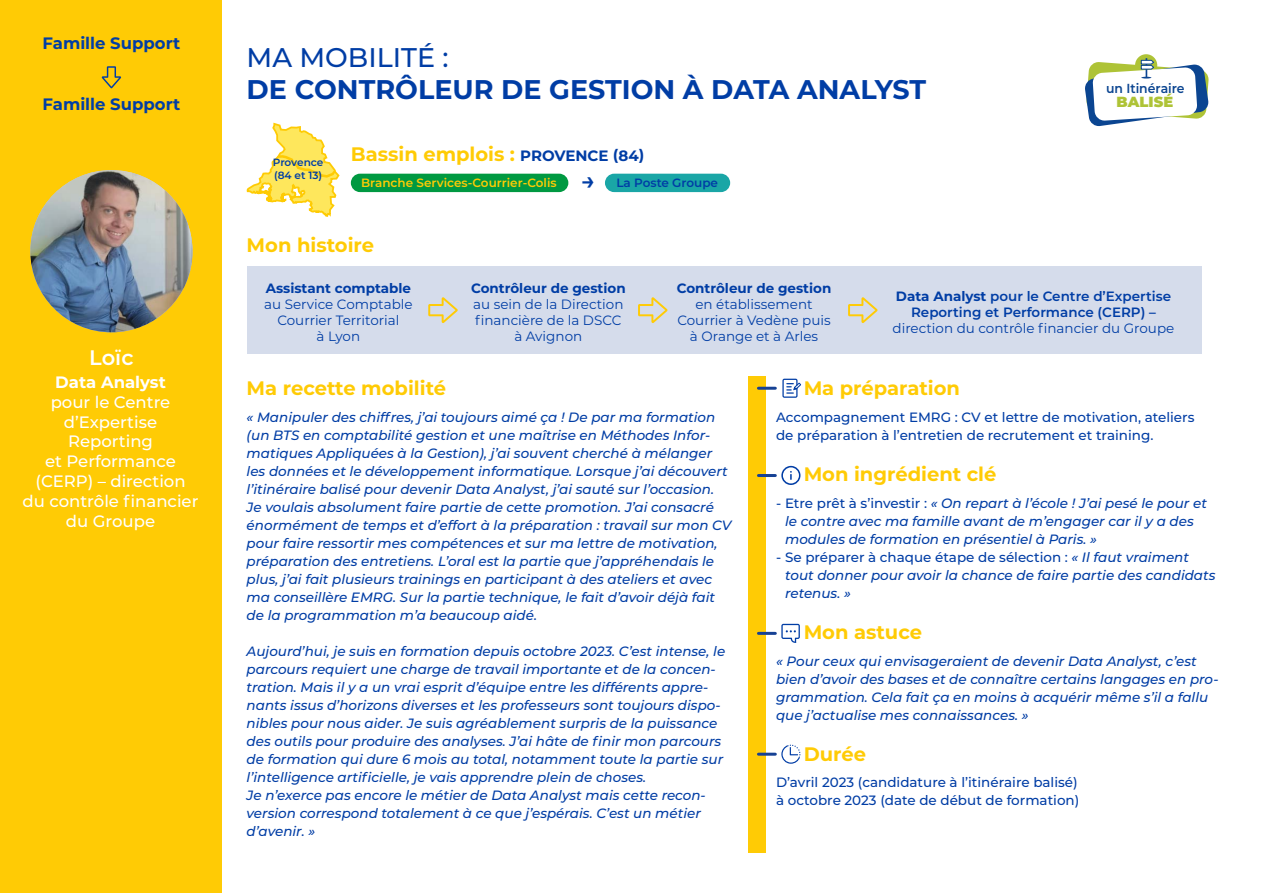
<style>
.page{position:relative;width:1263px;height:893px;background:#fff}
.page>*{position:absolute;margin:0;border:0;box-sizing:border-box;transform-origin:0 0}
.t1{font:700 27px "Montserrat";color:#003da5}
.t2{font:500 27px "Montserrat";color:#003da5}
.t3{font:600 24px "Montserrat";color:#003da5}
.t4{font:600 21px "Montserrat";color:#fff}
.t5{font:700 19.5px "Montserrat";color:#ffcb05}
.t6{font:500 16.5px/19.8px "Montserrat";color:#fff;text-align:center}
.t7{font:700 16.5px "Montserrat";color:#003da5}
.t8{font:700 16.5px "Montserrat";color:#fff}
.t9{font:900 14.55px "Montserrat";color:#aec336}
.t10{font:italic 500 13.5px/18px "Montserrat";color:#003da5}
.t11{font:500 13.5px/18px "Montserrat";color:#003da5}
.t12{font:13.5px/16.2px "Montserrat";color:#003da5;text-align:center}
.t13{font:600 13.5px/16.2px "Montserrat";color:#003da5;text-align:center}
.t14{font:700 13.5px "Montserrat";color:#003da5}
.t15{font:600 13.05px "Montserrat";color:#0b4591;scale:.95 1}
.t16{font:600 12px "Montserrat";color:#ffcb05}
.t17{font:600 12px "Montserrat";color:#003da5}
.t18{font:600 10.5px/12.6px "Montserrat";letter-spacing:-.005em;color:#003da5}
.s1{font-size:15px;color:#003da5}
.s2{font-weight:700}
.s3{font-style:normal}
.s4{font-style:italic}
</style>
<div class="page">
<div style="left:247px;top:267px;width:954px;height:87px;background:#d5dceb"></div>
<div style="left:748px;top:376px;width:17px;height:477px;background:#ffcb05"></div>
<div style="left:0;top:0;width:221px;height:893px;background:#ffcb05"></div>
<img style="left:30px;top:170px;width:163px;height:162px;border-radius:81px">
<svg style="left:102px;top:66px;width:19px;height:22px"></svg>
<svg style="left:428px;top:297px;width:30px;height:26px"></svg>
<svg style="left:638px;top:297px;width:29px;height:26px"></svg>
<svg style="left:848px;top:297px;width:29px;height:26px"></svg>
<div style="left:351px;top:174px;width:217px;height:18px;background:#009941;border-radius:9px"></div>
<svg style="left:246px;top:122px;width:94px;height:95px"></svg>
<hr style="left:758px;top:387px;width:17px;height:3px;background:#164194">
<hr style="left:758px;top:474px;width:17px;height:3px;background:#164194">
<hr style="left:758px;top:632px;width:17px;height:3px;background:#164194">
<hr style="left:758px;top:753px;width:17px;height:3px;background:#164194">
<svg style="left:781px;top:745px;width:20px;height:19px"></svg>
<svg style="left:781px;top:624px;width:19px;height:19px"></svg>
<svg style="left:782px;top:379px;width:19px;height:19px"></svg>
<svg style="left:781px;top:466px;width:19px;height:19px"></svg>
<div style="left:605px;top:174px;width:125px;height:18px;background:#1aa6a6;border-radius:9px"></div>
<svg style="left:1085px;top:54px;width:124px;height:73px"></svg>
<p class="t7" style="left:43px;top:31px;width:139px">Famille Support</p>
<p class="t7" style="left:43px;top:92px;width:139px">Famille Support</p>
<h3 class="t4" style="left:89px;top:342px;width:46px">Loïc</h3>
<p class="t8" style="left:55px;top:370px;width:112px">Data Analyst</p>
<p class="t6" style="left:23px;top:391px;width:177px">pour le Centre d’Expertise<br>Reporting<br>et Performance (CERP) – direction du contrôle financier du Groupe</p>
<h1 class="t2" style="left:247px;top:38px;width:203px">MA MOBILITÉ :</h1>
<h1 class="t1" style="left:247px;top:70px;width:681px">DE CONTRÔLEUR DE GESTION À DATA ANALYST</h1>
<p class="t18" style="left:273px;top:156px;width:52px">Provence (84 et 13)</p>
<h3 class="t5" style="left:351px;top:140px;width:295px">Bassin emplois : <span class="s1">PROVENCE (84)</span></h3>
<h2 class="t3" style="left:581px;top:164px;width:16px">→</h2>
<p class="t16" style="left:361px;top:174px;width:197px">Branche Services-Courrier-Colis</p>
<p class="t17" style="left:616px;top:174px;width:103px">La Poste Groupe</p>
<h3 class="t5" style="left:247px;top:231px;width:129px">Mon histoire</h3>
<p class="t15" style="left:1106px;top:79px;width:84px">un Itinéraire</p>
<p class="t9" style="left:1116px;top:91px;width:58px">BALISÉ</p>
<p class="t14" style="left:266px;top:278px;width:147px">Assistant comptable</p>
<p class="t12" style="left:264px;top:295px;width:150px">au Service Comptable<br>Courrier Territorial<br>à Lyon</p>
<p class="t13" style="left:896px;top:287px;width:277px"><span class="s2">Data Analyst</span> pour le Centre d’Expertise<br>Reporting et Performance (CERP) –</p>
<p class="t14" style="left:471px;top:278px;width:156px">Contrôleur de gestion</p>
<p class="t12" style="left:473px;top:295px;width:152px">au sein de la Direction financière de la DSCC à Avignon</p>
<p class="t14" style="left:677px;top:278px;width:156px">Contrôleur de gestion</p>
<p class="t12" style="left:677px;top:295px;width:155px">en établissement<br>Courrier à Vedène puis à Orange et à Arles</p>
<p class="t12" style="left:892px;top:320px;width:283px">direction du contrôle financier du Groupe</p>
<h3 class="t5" style="left:247px;top:374px;width:201px">Ma recette mobilité</h3>
<p class="t10" style="left:247px;top:407px;width:486px">« Manipuler des chiffres, j’ai toujours aimé ça ! De par ma formation (un BTS en comptabilité gestion et une maîtrise en Méthodes Infor&shy;matiques Appliquées à la Gestion), j’ai souvent cherché à mélanger les données et le développement informatique. Lorsque j’ai découvert l’itinéraire balisé pour devenir Data Analyst, j’ai sauté sur l’occasion.<br>Je voulais absolument faire partie de cette promotion. J’ai consacré énormément de temps et d’effort à la préparation : travail sur mon CV pour faire ressortir mes compétences et sur ma lettre de motivation, préparation des entretiens. L’oral est la partie que j’appréhendais le plus, j’ai fait plusieurs trainings en participant à des ateliers et avec ma conseillère EMRG. Sur la partie technique, le fait d’avoir déjà fait de la programmation m’a beaucoup aidé.</p>
<p class="t10" style="left:247px;top:641px;width:480px">Aujourd’hui, je suis en formation depuis octobre 2023. C’est intense, le parcours requiert une charge de travail importante et de la concen&shy;tration. Mais il y a un vrai esprit d’équipe entre les différents appre&shy;nants issus d’horizons diverses et les professeurs sont toujours dispo&shy;nibles pour nous aider. Je suis agréablement surpris de la puissance des outils pour produire des analyses. J’ai hâte de finir mon parcours de formation qui dure 6 mois au total, notamment toute la partie sur l’intelligence artificielle, je vais apprendre plein de choses.<br>Je n’exerce pas encore le métier de Data Analyst mais cette recon&shy;version correspond totalement à ce que j’espérais. C’est un métier d’avenir. »</p>
<h3 class="t5" style="left:804px;top:374px;width:158px">Ma préparation</h3>
<p class="t11" style="left:776px;top:407px;width:420px">Accompagnement EMRG : CV et lettre de motivation, ateliers de préparation à l’entretien de recrutement et training.</p>
<h3 class="t5" style="left:804px;top:460px;width:194px">Mon ingrédient clé</h3>
<p class="t10" style="left:776px;top:493px;width:432px"><span class="s3">‐ Etre prêt à s’investir :</span> « On repart à l’école ! J’ai pesé le pour et</p>
<p class="t10" style="left:785px;top:511px;width:410px">le contre avec ma famille avant de m’engager car il y a des</p>
<p class="t10" style="left:785px;top:529px;width:313px">modules de formation en présentiel à Paris. »</p>
<p class="t11" style="left:776px;top:547px;width:414px">‐ Se préparer à chaque étape de sélection : <span class="s4">« Il faut vraiment</span></p>
<p class="t10" style="left:785px;top:565px;width:432px">tout donner pour avoir la chance de faire partie des candidats</p>
<p class="t10" style="left:785px;top:583px;width:67px">retenus. »</p>
<h3 class="t5" style="left:804px;top:618px;width:120px">Mon astuce</h3>
<p class="t10" style="left:776px;top:651px;width:444px">« Pour ceux qui envisageraient de devenir Data Analyst, c’est bien d’avoir des bases et de connaître certains langages en pro&shy;grammation. Cela fait ça en moins à acquérir même s’il a fallu que j’actualise mes connaissances. »</p>
<h3 class="t5" style="left:804px;top:740px;width:64px">Durée</h3>
<p class="t11" style="left:776px;top:773px;width:305px">D’avril 2023 (candidature à l’itinéraire balisé) à octobre 2023 (date de début de formation)</p>
</div>
